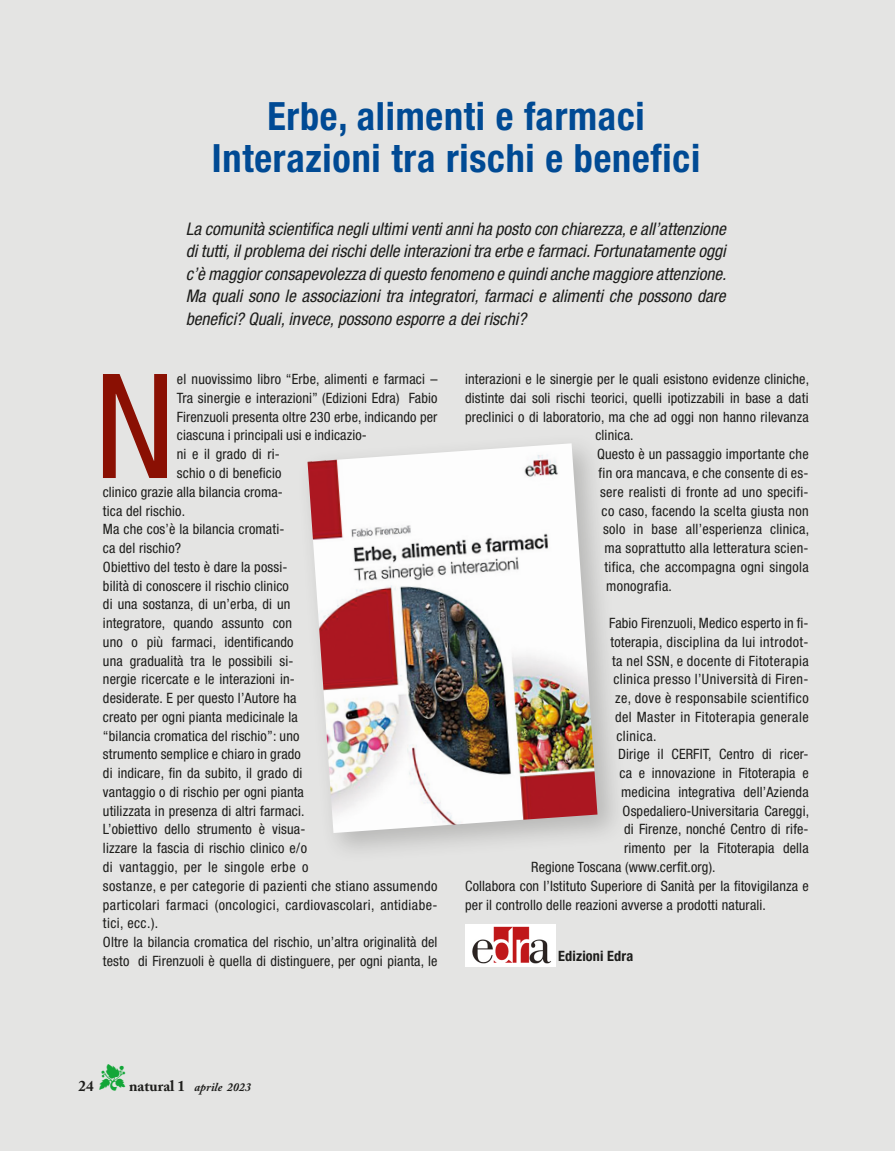
<style>
.page{position:relative;width:895px;height:1151px;background:#fff}
.page>*{position:absolute;margin:0;border:0;box-sizing:border-box;transform-origin:0 0}
.Normale{font:condensed 145.5px "Helvetica Neue LT Std";color:#8a1003}
.t1{font:700 condensed 39px "Helvetica Neue LT Std";letter-spacing:.02em;color:#004a94}
.t2{font:italic condensed 17.4px/22.5px "Helvetica Neue LT Std";color:#1d1d1b;text-align:justify}
.t3{font:700 15px "Adobe Caslon Pro";color:#1d1d1b}
.Normale-2{font:condensed 14.25px/18.8px "Helvetica Neue LT Std";letter-spacing:.01em;color:#1d1d1b}
.Normale-3{font:condensed 14.25px "Helvetica Neue LT Std";letter-spacing:.03em;color:#1d1d1b}
.Normale-4{font:700 condensed 14.25px "Helvetica Neue LT Std";letter-spacing:.01em;color:#1d1d1b}
.t4{font:italic 700 12px "Adobe Caslon Pro";color:#1d1d1b}
.s1{color:#13a638}
.s2{font-style:normal;font-size:15px}
</style>
<div class="page">
<div style="left:0;top:0;width:895px;height:1150px;background:#e4e4e3"></div>
<div style="left:296px;top:431px;width:333px;height:433px;background:#1d1d1b;opacity:.22"></div>
<img style="left:307px;top:443px;width:290px;height:390px">
<img style="left:465px;top:924px;width:91px;height:42px">
<svg style="left:0;top:1147px;width:3px;height:4px"></svg>
<p class="t1" style="left:267px;top:92px;width:379px">Erbe, alimenti e farmaci</p>
<p class="t1" style="left:212px;top:134px;width:490px">Interazioni tra rischi e benefici</p>
<p class="t2" style="left:186px;top:218px;width:542px">La comunità scientifica negli ultimi venti anni ha posto con chiarezza, e all’attenzione di tutti, il problema dei rischi delle interazioni tra erbe e farmaci. Fortunatamente oggi c’è maggior consapevolezza di questo fenomeno e quindi anche maggiore attenzione.</p>
<p class="t2" style="left:186px;top:285px;width:541px">Ma quali sono le associazioni tra integratori, farmaci e alimenti che possono dare benefici? Quali, invece, possono esporre a dei rischi?</p>
<p class="Normale" style="left:94px;top:342px;width:82px">N</p>
<p class="Normale-2" style="left:177px;top:369px;width:262px">el nuovissimo libro “Erbe, alimenti e farmaci –</p>
<p class="Normale-2" style="left:177px;top:388px;width:262px">Tra sinergie e interazioni” (Edizioni Edra) Fabio</p>
<p class="Normale-2" style="left:177px;top:407px;width:262px">Firenzuoli presenta oltre 230 erbe, indicando per</p>
<p class="Normale-2" style="left:177px;top:426px;width:192px">ciascuna i principali usi e indicazio-</p>
<p class="Normale-2" style="left:177px;top:444px;width:105px">ni e il grado di ri-</p>
<p class="Normale-2" style="left:177px;top:463px;width:106px">schio o di beneficio</p>
<p class="Normale-2" style="left:103px;top:482px;width:182px">clinico grazie alla bilancia croma-</p>
<p class="Normale-2" style="left:103px;top:501px;width:84px">tica del rischio.</p>
<p class="Normale-2" style="left:103px;top:519px;width:183px">Ma che cos’è la bilancia cromati&shy;ca del rischio?</p>
<p class="Normale-2" style="left:103px;top:557px;width:336px">Obiettivo del testo è dare la possi-<br>bilità di conoscere il rischio clinico<br>di una sostanza, di un’erba, di un<br>integratore, quando assunto con<br>uno o più farmaci, identificando<br>una gradualità tra le possibili si-<br>nergie ricercate e le interazioni in-<br>desiderate. E per questo l’Autore ha<br>creato per ogni pianta medicinale la<br>“bilancia cromatica del rischio”: uno<br>strumento semplice e chiaro in grado<br>di indicare, fin da subito, il grado di<br>vantaggio o di rischio per ogni pianta<br>utilizzata in presenza di altri farmaci.<br>L’obiettivo dello strumento è visua-<br>lizzare la fascia di rischio clinico e/o<br>di vantaggio, per le singole erbe o<br>sostanze, e per categorie di pazienti che stiano assumendo particolari farmaci (oncologici, cardiovascolari, antidiabe&shy;tici, ecc.).</p>
<p class="Normale-2" style="left:103px;top:932px;width:336px">Oltre la bilancia cromatica del rischio, un’altra originalità del testo di Firenzuoli è quella di distinguere, per ogni pianta, le</p>
<p class="Normale-2" style="left:465px;top:369px;width:345px">interazioni e le sinergie per le quali esistono evidenze cliniche,</p>
<p class="Normale-2" style="left:465px;top:388px;width:345px">distinte dai soli rischi teorici, quelli ipotizzabili in base a dati</p>
<p class="Normale-2" style="left:465px;top:407px;width:345px">preclinici o di laboratorio, ma che ad oggi non hanno rilevanza</p>
<p class="Normale-2" style="left:596px;top:426px;width:39px">clinica.</p>
<p class="Normale-2" style="left:597px;top:444px;width:213px">Questo è un passaggio importante che</p>
<p class="Normale-2" style="left:599px;top:463px;width:212px">fin ora mancava, e che consente di es-</p>
<p class="Normale-2" style="left:600px;top:482px;width:210px">sere realisti di fronte ad uno specifi-</p>
<p class="Normale-2" style="left:602px;top:501px;width:208px">co caso, facendo la scelta giusta non</p>
<p class="Normale-2" style="left:603px;top:519px;width:208px">solo in base all’esperienza clinica,</p>
<p class="Normale-2" style="left:605px;top:538px;width:206px">ma soprattutto alla letteratura scien-</p>
<p class="Normale-2" style="left:605px;top:557px;width:206px">tifica, che accompagna ogni singola</p>
<p class="Normale-2" style="left:606px;top:576px;width:67px">monografia.</p>
<p class="Normale-2" style="left:609px;top:613px;width:201px">Fabio Firenzuoli, Medico esperto in fi-</p>
<p class="Normale-3" style="left:611px;top:633px;width:200px">toterapia, disciplina da lui introdot-</p>
<p class="Normale-3" style="left:612px;top:652px;width:198px">ta nel SSN, e docente di Fitoterapia</p>
<p class="Normale-3" style="left:614px;top:671px;width:197px">clinica presso l’Università di Firen-</p>
<p class="Normale-3" style="left:615px;top:689px;width:195px">ze, dove è responsabile scientifico</p>
<p class="Normale-3" style="left:615px;top:708px;width:195px">del Master in Fitoterapia generale</p>
<p class="Normale-3" style="left:617px;top:727px;width:41px">clinica.</p>
<p class="Normale-2" style="left:618px;top:744px;width:192px">Dirige il CERFIT, Centro di ricer-</p>
<p class="Normale-2" style="left:620px;top:763px;width:191px">ca e innovazione in Fitoterapia e</p>
<p class="Normale-2" style="left:621px;top:782px;width:189px">medicina integrativa dell’Azienda</p>
<p class="Normale-2" style="left:623px;top:801px;width:188px">Ospedaliero-Universitaria Careggi,</p>
<p class="Normale-2" style="left:624px;top:819px;width:186px">di Firenze, nonché Centro di rife-</p>
<p class="Normale-2" style="left:624px;top:838px;width:186px">rimento per la Fitoterapia della</p>
<p class="Normale-2" style="left:531px;top:857px;width:186px">Regione Toscana (www.cerfit.org).</p>
<p class="Normale-2" style="left:465px;top:876px;width:345px">Collabora con l’Istituto Superiore di Sanità per la fitovigilanza e per il controllo delle reazioni avverse a prodotti naturali.</p>
<p class="Normale-4" style="left:558px;top:947px;width:76px">Edizioni Edra</p>
<p class="t4" style="left:100px;top:1079px;width:153px"><span class="s1">▼</span> <span class="s2">natural 1</span> aprile 2023</p>
<p class="t3" style="left:79px;top:1077px;width:16px">24</p>
</div>
